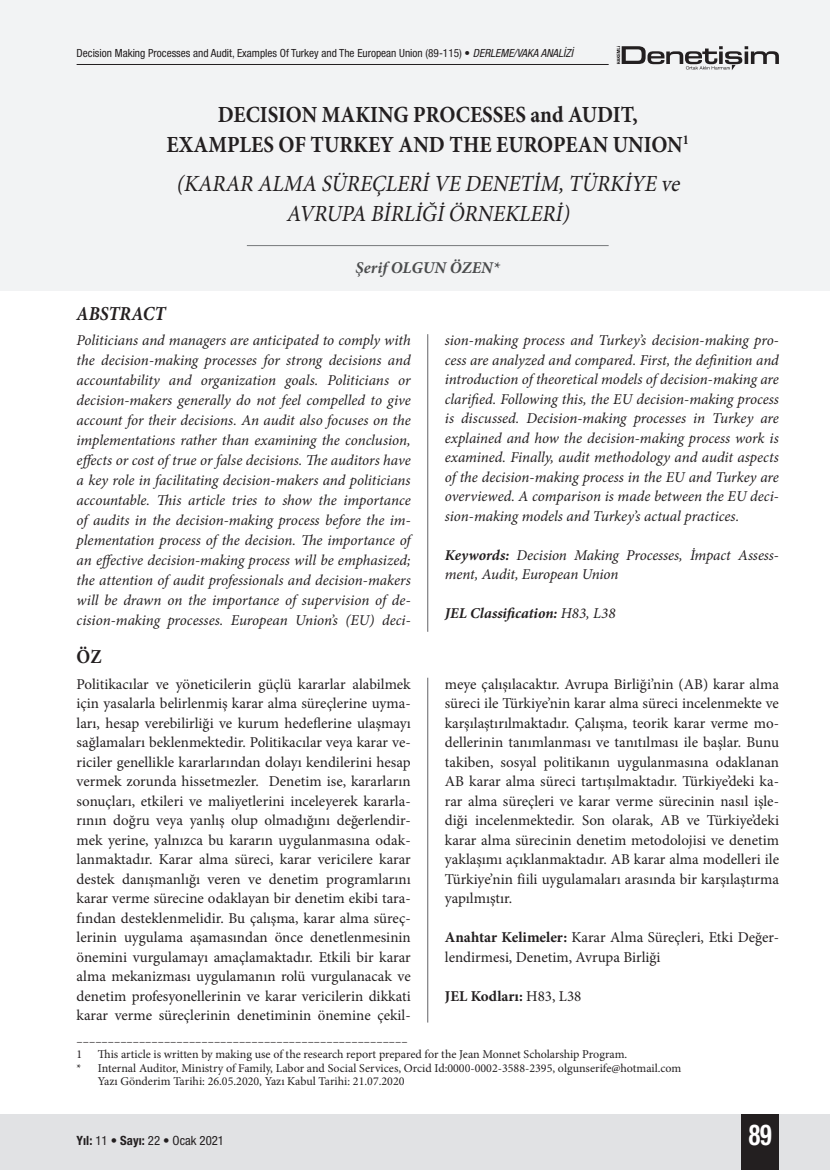
<style>
.page{position:relative;width:830px;height:1170px;background:#fff}
.page>*{position:absolute;margin:0;border:0;box-sizing:border-box;transform-origin:0 0}
.t1{font:700 condensed 28.8px "Helvetica Neue LT Pro";color:#fff;scale:.83 1}
.t2{font:700 23.1px/30px "Minion Pro";color:#231f20;text-align:center;scale:.91 1}
.t3{font:italic 23.1px/30px "Minion Pro";color:#231f20;text-align:center;scale:.91 1}
.t4{font:italic 700 19.8px "Minion Pro";color:#231f20;scale:.91 1}
.t5{font:700 19.8px "Minion Pro";color:#231f20;scale:.91 1}
.t6{font:italic 700 16.5px "Minion Pro";color:#4b4c4d}
.t7{font:15px/19.5px "Minion Pro";color:#231f20;text-align:justify}
.t8{font:italic 15px/20px "Minion Pro";letter-spacing:-.005em;color:#231f20;text-align:justify}
.t9{font:italic 700 15px "Minion Pro";color:#231f20}
.t10{font:700 15px "Minion Pro";color:#231f20}
.t11{font:condensed 12.75px "Helvetica Neue LT Pro";color:#231f20}
.t12{font:12px/13.2px "Minion Pro";color:#231f20}
.t13{font:condensed 11.25px "Helvetica Neue LT Pro";color:#231f20}
.s1{font-style:italic}
.s2{font-weight:700}
.s3{font-weight:400}
</style>
<div class="page">
<div style="left:0;top:0;width:829px;height:290px;background:#f2f3f4"></div>
<hr style="left:247px;top:245px;width:361px;height:1px;background:#76787b">
<hr style="left:77px;top:64px;width:531px;height:1px;background:#231f20">
<svg style="left:616px;top:46px;width:162px;height:24px"></svg>
<div style="left:0;top:1114px;width:829px;height:55px;background:#e1e2e4"></div>
<div style="left:741px;top:1114px;width:37px;height:55px;background:#231f20"></div>
<hr style="left:427px;top:677px;width:1px;height:345px;background:#636366">
<hr style="left:427px;top:334px;width:1px;height:297px;background:#636366">
<p class="t13" style="left:77px;top:47px;width:497px">Decision Making Processes and Audit, Examples Of Turkey and The European Union (89-115) • <span class="s1">DERLEME/VAKA ANALİZİ</span></p>
<h2 class="t2" style="left:166px;top:99px;width:575px">DECISION MAKING PROCESSES and AUDIT,<br>EXAMPLES OF TURKEY AND THE EUROPEAN UNION<sup>1</sup></h2>
<h2 class="t3" style="left:176px;top:168px;width:560px">(KARAR ALMA SÜREÇLERİ VE DENETİM, TÜRKİYE ve<br>AVRUPA BİRLİĞİ ÖRNEKLERİ)</h2>
<p class="t6" style="left:355px;top:256px;width:146px">Şerif OLGUN ÖZEN*</p>
<h3 class="t4" style="left:77px;top:300px;width:99px">ABSTRACT</h3>
<p class="t8" style="left:77px;top:330px;width:335px">Politicians and managers are anticipated to comply with the decision-making processes for strong decisions and accountability and organization goals. Politicians or decision-makers generally do not feel compelled to give account for their decisions. An audit also focuses on the implementations rather than examining the conclusion, effects or cost of true or false decisions. The auditors have a key role in facilitating decision-makers and politicians accountable. This article tries to show the importance of audits in the decision-making process before the im&shy;plementation process of the decision. The importance of an effective decision-making process will be emphasized; the attention of audit professionals and decision-makers will be drawn on the importance of supervision of de&shy;cision-making processes. European Union’s (EU) deci-</p>
<p class="t8" style="left:444px;top:330px;width:335px;line-height:19.5px">sion-making process and Turkey’s decision-making pro&shy;cess are analyzed and compared. First, the definition and introduction of theoretical models of decision-making are clarified. Following this, the EU decision-making process is discussed. Decision-making processes in Turkey are explained and how the decision-making process work is examined. Finally, audit methodology and audit aspects of the decision-making process in the EU and Turkey are overviewed. A comparison is made between the EU deci&shy;sion-making models and Turkey’s actual practices.</p>
<p class="t8" style="left:444px;top:545px;width:335px;line-height:19.5px"><span class="s2">Keywords:</span> Decision Making Processes, İmpact Assess&shy;ment, Audit, European Union</p>
<p class="t9" style="left:444px;top:602px;width:172px">JEL Classification: <span class="s3">H83, L38</span></p>
<h3 class="t5" style="left:77px;top:642px;width:29px">ÖZ</h3>
<p class="t7" style="left:76px;top:674px;width:335px">Politikacılar ve yöneticilerin güçlü kararlar alabilmek için yasalarla belirlenmiş karar alma süreçlerine uyma&shy;ları, hesap verebilirliği ve kurum hedeflerine ulaşmayı sağlamaları beklenmektedir. Politikacılar veya karar ve&shy;riciler genellikle kararlarından dolayı kendilerini hesap vermek zorunda hissetmezler. Denetim ise, kararların sonuçları, etkileri ve maliyetlerini inceleyerek kararla&shy;rının doğru veya yanlış olup olmadığını değerlendir&shy;mek yerine, yalnızca bu kararın uygulanmasına odak&shy;lanmaktadır. Karar alma süreci, karar vericilere karar destek danışmanlığı veren ve denetim programlarını karar verme sürecine odaklayan bir denetim ekibi tara&shy;fından desteklenmelidir. Bu çalışma, karar alma süreç&shy;lerinin uygulama aşamasından önce denetlenmesinin önemini vurgulamayı amaçlamaktadır. Etkili bir karar alma mekanizması uygulamanın rolü vurgulanacak ve denetim profesyonellerinin ve karar vericilerin dikkati karar verme süreçlerinin denetiminin önemine çekil-</p>
<p class="t7" style="left:444px;top:674px;width:335px">meye çalışılacaktır. Avrupa Birliği’nin (AB) karar alma süreci ile Türkiye’nin karar alma süreci incelenmekte ve karşılaştırılmaktadır. Çalışma, teorik karar verme mo&shy;dellerinin tanımlanması ve tanıtılması ile başlar. Bunu takiben, sosyal politikanın uygulanmasına odaklanan AB karar alma süreci tartışılmaktadır. Türkiye’deki ka&shy;rar alma süreçleri ve karar verme sürecinin nasıl işle&shy;diği incelenmektedir. Son olarak, AB ve Türkiye’deki karar alma sürecinin denetim metodolojisi ve denetim yaklaşımı açıklanmaktadır. AB karar alma modelleri ile Türkiye’nin fiili uygulamaları arasında bir karşılaştırma yapılmıştır.</p>
<p class="t7" style="left:444px;top:927px;width:335px"><span class="s2">Anahtar Kelimeler:</span> Karar Alma Süreçleri, Etki Değer&shy;lendirmesi, Denetim, Avrupa Birliği</p>
<p class="t10" style="left:444px;top:985px;width:138px">JEL Kodları: <span class="s3">H83, L38</span></p>
<p class="t12" style="left:77px;top:1034px;width:332px">–––––––––––––––––––––––––––––––––––––––––––––––––––––<br>1</p>
<p class="t12" style="left:98px;top:1047px;width:530px">This article is written by making use of the research report prepared for the Jean Monnet Scholarship Program.</p>
<p class="t12" style="left:77px;top:1061px;width:606px">* Internal Auditor, Ministry of Family, Labor and Social Services, Orcid Id:0000-0002-3588-2395, olgunserife@hotmail.com</p>
<p class="t12" style="left:98px;top:1074px;width:308px">Yazı Gönderim Tarihi: 26.05.2020, Yazı Kabul Tarihi: 21.07.2020</p>
<p class="t11" style="left:77px;top:1133px;width:149px"><span class="s2">Yıl:</span> 11 <span class="s2">• Sayı:</span> 22 <span class="s2">•</span> Ocak 2021</p>
<h1 class="t1" style="left:748px;top:1117px;width:29px">89</h1>
</div>
